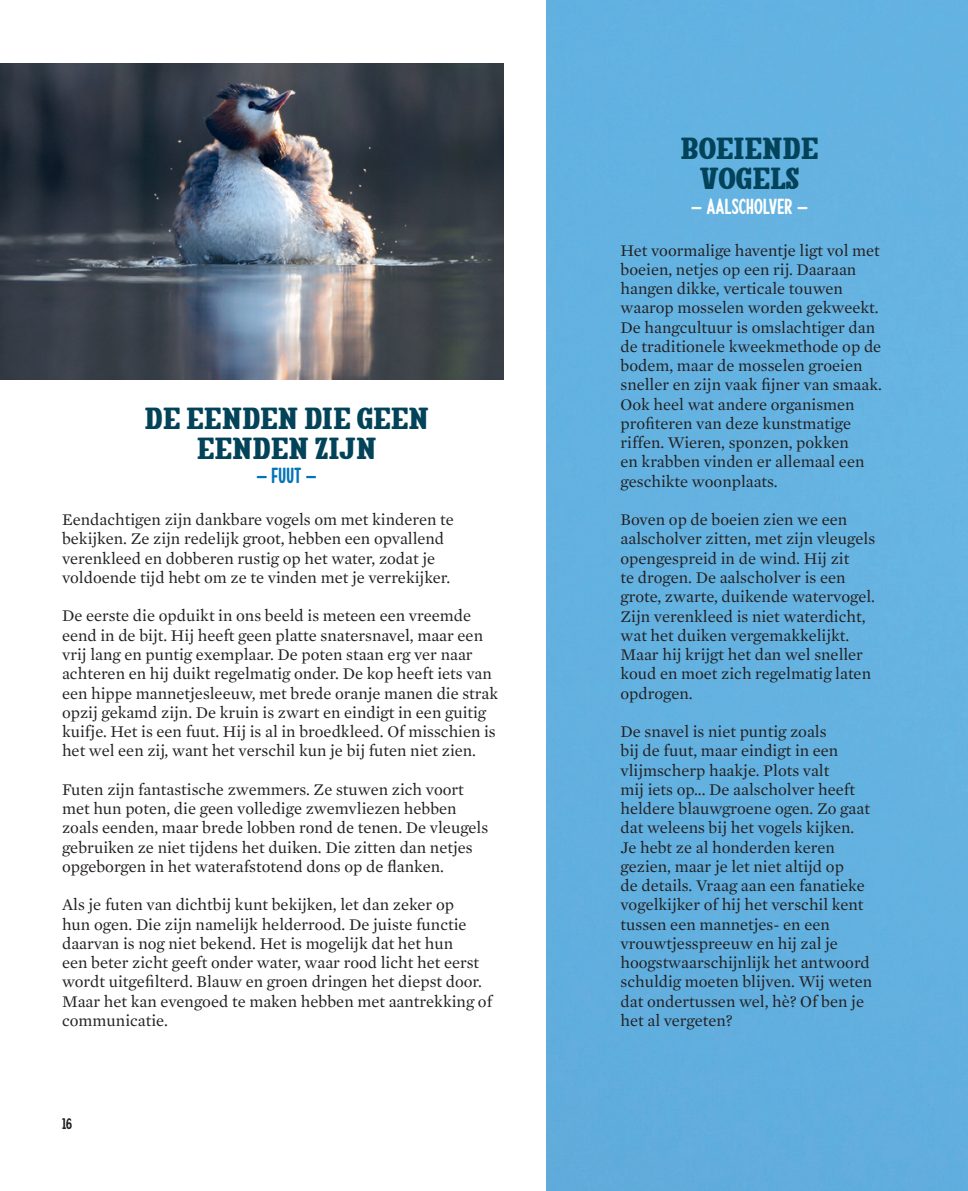
<style>
.page{position:relative;width:968px;height:1191px;background:#fff}
.page>*{position:absolute;margin:0;border:0;box-sizing:border-box;transform-origin:0 0}
.t1{font:49px "Camper Slab";color:#034359}
.t2{font:35px "Camper Sans 2";color:#fff}
.t3{font:35px "Camper Sans 2";color:#0073b7}
.t4{font:24.5px "Camper Serif 2";color:#231f20}
.t5{font:16.62px/19.2px "Mercury Text G1";color:#231f20}
</style>
<div class="page">
<div style="left:546px;top:0;width:421px;height:1191px;background:#63b2e0"></div>
<img style="left:0;top:63px;width:503px;height:316px">
<h1 class="t1" style="left:144px;top:397px;width:286px">De eenden die geen</h1>
<h1 class="t1" style="left:197px;top:427px;width:181px">eenden zijn</h1>
<h2 class="t3" style="left:256px;top:462px;width:62px">— fuut —</h2>
<p class="t5" style="left:62px;top:510px;width:393px">Eendachtigen zijn dankbare vogels om met kinderen te bekijken. Ze zijn redelijk groot, hebben een opvallend verenkleed en dobberen rustig op het water, zodat je voldoende tijd hebt om ze te vinden met je verrekijker.</p>
<p class="t5" style="left:62px;top:606px;width:437px">De eerste die opduikt in ons beeld is meteen een vreemde eend in de bijt. Hij heeft geen platte snatersnavel, maar een vrij lang en puntig exemplaar. De poten staan erg ver naar achteren en hij duikt regelmatig onder. De kop heeft iets van een hippe mannetjesleeuw, met brede oranje manen die strak opzij gekamd zijn. De kruin is zwart en eindigt in een guitig kuifje. Het is een fuut. Hij is al in broedkleed. Of misschien is het wel een zij, want het verschil kun je bij futen niet zien.</p>
<p class="t5" style="left:62px;top:779px;width:427px">Futen zijn fantastische zwemmers. Ze stuwen zich voort met hun poten, die geen volledige zwemvliezen hebben zoals eenden, maar brede lobben rond de tenen. De vleugels gebruiken ze niet tijdens het duiken. Die zitten dan netjes opgeborgen in het waterafstotend dons op de flanken.</p>
<p class="t5" style="left:62px;top:895px;width:431px">Als je futen van dichtbij kunt bekijken, let dan zeker op<br>hun ogen. Die zijn namelijk helderrood. De juiste functie daarvan is nog niet bekend. Het is mogelijk dat het hun<br>een beter zicht geeft onder water, waar rood licht het eerst wordt uitgefilterd. Blauw en groen dringen het diepst door.<br>Maar het kan evengoed te maken hebben met aantrekking of communicatie.</p>
<h3 class="t4" style="left:62px;top:1114px;width:12px">16</h3>
<h1 class="t1" style="left:680px;top:128px;width:139px">Boeiende</h1>
<h1 class="t1" style="left:699px;top:158px;width:102px">vogels</h1>
<h2 class="t2" style="left:691px;top:192px;width:118px">— aalscholver —</h2>
<p class="t5" style="left:620px;top:240px;width:263px">Het voormalige haventje ligt vol met boeien, netjes op een rij. Daaraan hangen dikke, verticale touwen waarop mosselen worden gekweekt.<br>De hangcultuur is omslachtiger dan de traditionele kweekmethode op de bodem, maar de mosselen groeien sneller en zijn vaak fijner van smaak.<br>Ook heel wat andere organismen profiteren van deze kunstmatige riffen. Wieren, sponzen, pokken<br>en krabben vinden er allemaal een geschikte woonplaats.</p>
<p class="t5" style="left:620px;top:510px;width:256px">Boven op de boeien zien we een aalscholver zitten, met zijn vleugels opengespreid in de wind. Hij zit<br>te drogen. De aalscholver is een grote, zwarte, duikende watervogel.<br>Zijn verenkleed is niet waterdicht, wat het duiken vergemakkelijkt.<br>Maar hij krijgt het dan wel sneller koud en moet zich regelmatig laten opdrogen.</p>
<p class="t5" style="left:620px;top:722px;width:253px">De snavel is niet puntig zoals<br>bij de fuut, maar eindigt in een vlijmscherp haakje. Plots valt<br>mij iets op... De aalscholver heeft heldere blauwgroene ogen. Zo gaat dat weleens bij het vogels kijken.<br>Je hebt ze al honderden keren gezien, maar je let niet altijd op<br>de details. Vraag aan een fanatieke vogelkijker of hij het verschil kent tussen een mannetjes- en een vrouwtjesspreeuw en hij zal je hoogstwaarschijnlijk het antwoord schuldig moeten blijven. Wij weten dat ondertussen wel, hè? Of ben je het al vergeten?</p>
</div>
